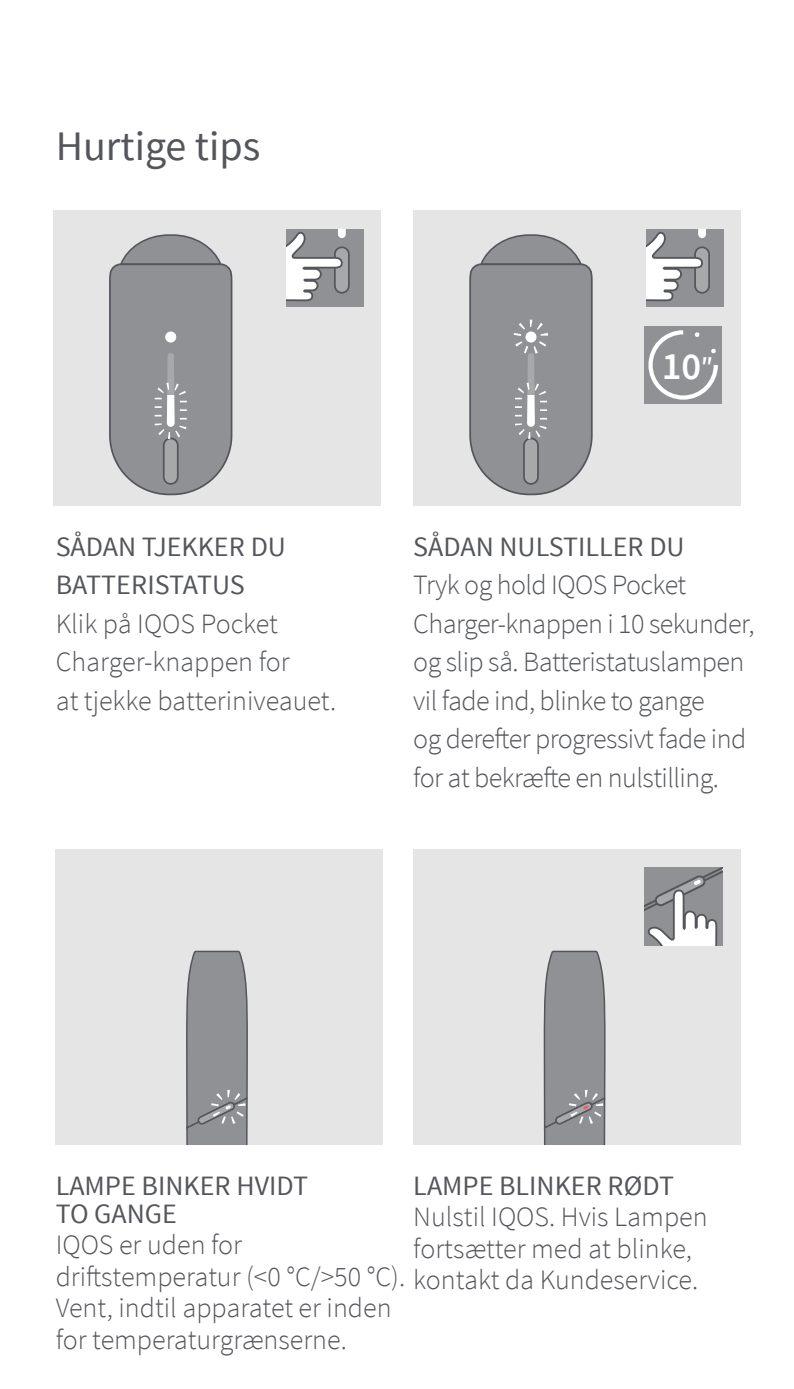
<style>
.page{position:relative;width:794px;height:1389px;background:#fff}
.page>*{position:absolute;margin:0;border:0;box-sizing:border-box;transform-origin:0 0}
.t1{font:42px "Source Sans Pro";color:#54565b}
.t2{font:600 38.5px "Source Sans Pro";color:#fff}
.t3{font:300 28px/38.5px "Source Sans Pro";letter-spacing:-.01em;color:#54565b}
.t4{font:28px/38.5px "Source Sans Pro";color:#54565b}
.s1{font-size:24.5px}
</style>
<div class="page">
<div style="left:413px;top:210px;width:328px;height:296px;background:#e5e5e5"></div>
<div style="left:646px;top:229px;width:78px;height:77px;background:#909194"></div>
<div style="left:694px;top:246px;width:16px;height:48px;background:#a7a8a9;border:2px solid #54565b;border-radius:7px"></div>
<svg style="left:646px;top:229px;width:60px;height:73px"></svg>
<svg style="left:469px;top:234px;width:124px;height:262px;background:#999a9c"></svg>
<svg style="left:644px;top:326px;width:78px;height:78px;background:#9c9d9f"></svg>
<div style="left:53px;top:210px;width:328px;height:296px;background:#e5e5e5"></div>
<div style="left:286px;top:229px;width:78px;height:77px;background:#909194"></div>
<div style="left:334px;top:246px;width:16px;height:48px;background:#a7a8a9;border:2px solid #54565b;border-radius:7px"></div>
<svg style="left:286px;top:229px;width:60px;height:73px"></svg>
<svg style="left:109px;top:234px;width:124px;height:262px;background:#98989b"></svg>
<div style="left:56px;top:849px;width:327px;height:296px;background:#e5e5e5"></div>
<svg style="left:186px;top:950px;width:62px;height:195px;background:#909194"></svg>
<div style="left:413px;top:849px;width:328px;height:296px;background:#e5e5e5"></div>
<svg style="left:644px;top:867px;width:78px;height:78px;background:#a3a4a6"></svg>
<svg style="left:543px;top:950px;width:63px;height:195px;background:#949497"></svg>
<h1 class="t1" style="left:56px;top:120px;width:206px">Hurtige tips</h1>
<p class="t4" style="left:56px;top:528px;width:232px">SÅDAN TJEKKER DU<br>BATTERISTATUS</p>
<p class="t3" style="left:56px;top:604px;width:282px">Klik på IQOS Pocket<br>Charger-knappen for<br>at tjekke batteriniveauet.</p>
<h2 class="t2" style="left:662px;top:342px;width:53px">10<span class="s1">″</span></h2>
<p class="t4" style="left:413px;top:528px;width:273px">SÅDAN NULSTILLER DU</p>
<p class="t3" style="left:413px;top:566px;width:343px">Tryk og hold IQOS Pocket<br>Charger-knappen i 10 sekunder, og slip så. Batteristatuslampen vil fade ind, blinke to gange<br>og derefter progressivt fade ind for at bekræfte en nulstilling.</p>
<p class="t4" style="left:56px;top:1172px;width:254px;line-height:28px">LAMPE BINKER HVIDT<br>TO GANGE</p>
<p class="t3" style="left:56px;top:1229px;width:351px;line-height:31.5px">IQOS er uden for driftstemperatur (&lt;0 °C/&gt;50 °C).<br>Vent, indtil apparatet er inden for temperaturgrænserne.</p>
<p class="t4" style="left:413px;top:1167px;width:262px">LAMPE BLINKER RØDT</p>
<p class="t3" style="left:413px;top:1201px;width:296px;line-height:31.5px">Nulstil IQOS. Hvis Lampen fortsætter med at blinke, kontakt da Kundeservice.</p>
</div>
